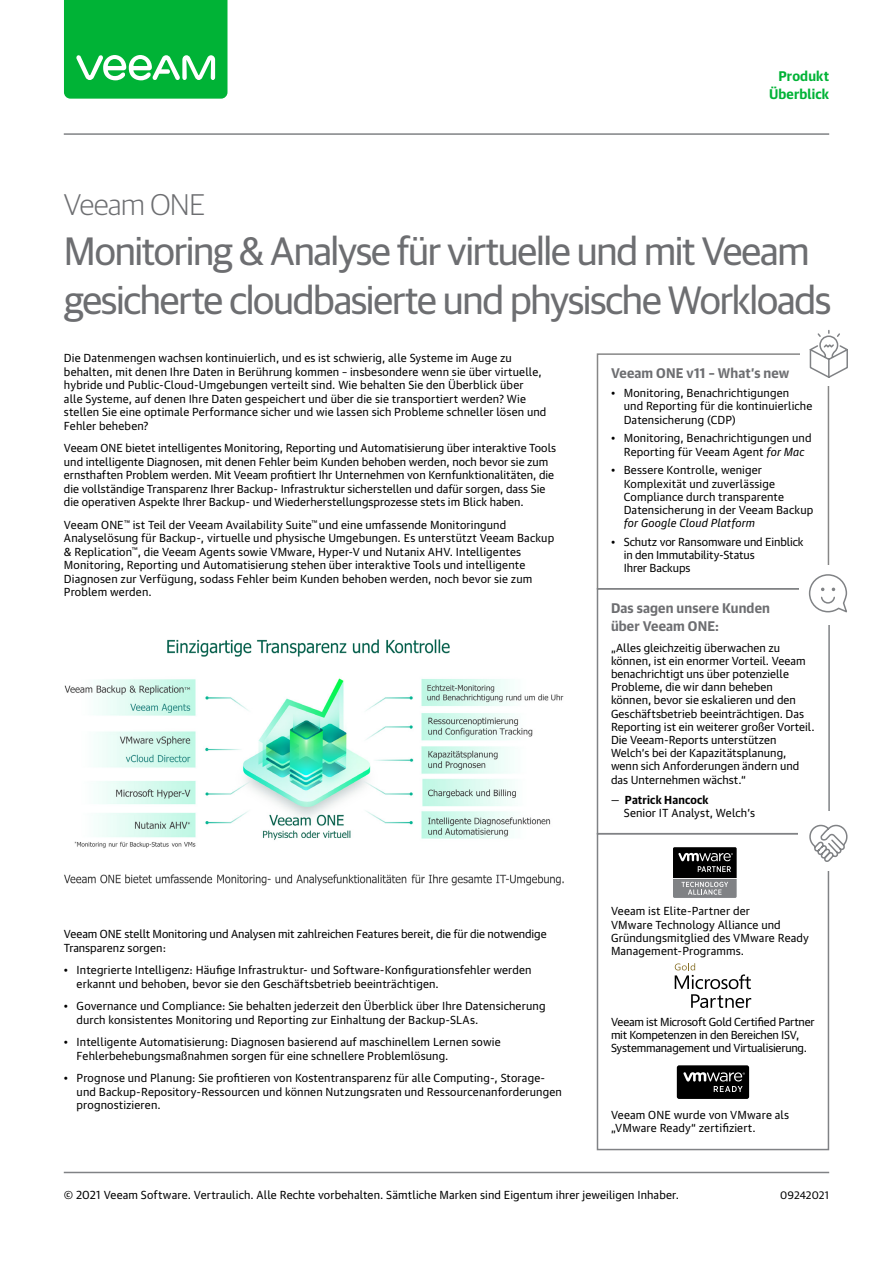
<style>
.page{position:relative;width:893px;height:1263px;background:#fff}
.page>*{position:absolute;margin:0;border:0;box-sizing:border-box;transform-origin:0 0}
.Title_32{font:39.75px/49.5px "Guardian Sans Cy";letter-spacing:-.03em;color:#6d6e71}
.Title_light_20__only{font:300 30px "Guardian Sans Cy";letter-spacing:-.015em;color:#6d6e71}
.Subtitle_9{font:700 13.5px/18px "Guardian Text Sans Cy";letter-spacing:.01em;color:#6d6e71}
.t1{font:700 13.5px/18px "Guardian Text Sans Cy";letter-spacing:.01em;color:#00b336;text-align:right}
.body_text_9__max_5_c{font:11.25px/13.5px "Guardian Text Sans Cy";letter-spacing:.01em;color:#000}
.body_text_7_5__max_4{font:11.25px/13.2px "Guardian Text Sans Cy";color:#000}
.body_text_9__max_5_c-2{font:11.25px/13.2px "Guardian Text Sans Cy";letter-spacing:-.01em;color:#000}
.t2{font:10.5px "Guardian Text Sans Cy";color:#000}
.s1{font-family:"Guardian Text Sans Cy Regular Itali"}
.s2{font-weight:700}
</style>
<div class="page">
<hr style="left:64px;top:1172px;width:765px;height:1px;background:#808285">
<hr style="left:64px;top:133px;width:765px;height:2px;background:#808285">
<svg style="left:64px;top:0;width:163px;height:99px;background:#19ba49"></svg>
<div style="left:597px;top:353px;width:232px;height:236px;border:2px solid #878787"></div>
<div style="left:800px;top:326px;width:60px;height:60px;background:#fff"></div>
<svg style="left:809px;top:330px;width:39px;height:48px"></svg>
<div style="left:597px;top:588px;width:233px;height:246px;border:2px solid #808285"></div>
<div style="left:799px;top:566px;width:60px;height:59px;background:#fff"></div>
<svg style="left:808px;top:574px;width:40px;height:39px"></svg>
<svg style="left:673px;top:847px;width:64px;height:51px;background:#525354"></svg>
<svg style="left:675px;top:963px;width:76px;height:45px"></svg>
<div style="left:677px;top:1065px;width:72px;height:34px;background:#000;border-radius:2px"></div>
<svg style="left:683px;top:1072px;width:62px;height:20px"></svg>
<div style="left:597px;top:833px;width:232px;height:317px;border:2px solid #808285"></div>
<div style="left:799px;top:811px;width:59px;height:60px;background:#fff"></div>
<svg style="left:809px;top:824px;width:39px;height:38px"></svg>
<img style="left:64px;top:874px;width:500px;height:12px">
<img style="left:64px;top:678px;width:500px;height:171px">
<img style="left:167px;top:639px;width:283px;height:18px">
<p class="t1" style="left:769px;top:65px;width:62px">Produkt<br>Überblick</p>
<p class="Title_light_20__only" style="left:64px;top:184px;width:143px">Veeam ONE</p>
<p class="Title_32" style="left:64px;top:223px;width:769px">Monitoring &amp; Analyse für virtuelle und mit Veeam gesicherte cloudbasierte und physische Workloads</p>
<p class="body_text_9__max_5_c" style="left:64px;top:350px;width:484px">Die Datenmengen wachsen kontinuierlich, und es ist schwierig, alle Systeme im Auge zu behalten, mit denen Ihre Daten in Berührung kommen – insbesondere wenn sie über virtuelle, hybride und Public-Cloud-Umgebungen verteilt sind. Wie behalten Sie den Überblick über<br>alle Systeme, auf denen Ihre Daten gespeichert und über die sie transportiert werden? Wie stellen Sie eine optimale Performance sicher und wie lassen sich Probleme schneller lösen und Fehler beheben?</p>
<p class="body_text_9__max_5_c" style="left:64px;top:440px;width:494px">Veeam ONE bietet intelligentes Monitoring, Reporting und Automatisierung über interaktive Tools und intelligente Diagnosen, mit denen Fehler beim Kunden behoben werden, noch bevor sie zum ernsthaften Problem werden. Mit Veeam profitiert Ihr Unternehmen von Kernfunktionalitäten, die die vollständige Transparenz Ihrer Backup- Infrastruktur sicherstellen und dafür sorgen, dass Sie die operativen Aspekte Ihrer Backup- und Wiederherstellungsprozesse stets im Blick haben.</p>
<p class="body_text_9__max_5_c" style="left:64px;top:517px;width:492px">Veeam ONE<sup>™</sup> ist Teil der Veeam Availability Suite<sup>™</sup> und eine umfassende Monitoringund Analyselösung für Backup-, virtuelle und physische Umgebungen. Es unterstützt Veeam Backup &amp; Replication<sup>™</sup>, die Veeam Agents sowie VMware, Hyper-V und Nutanix AHV. Intelligentes Monitoring, Reporting und Automatisierung stehen über interaktive Tools und intelligente Diagnosen zur Verfügung, sodass Fehler beim Kunden behoben werden, noch bevor sie zum Problem werden.</p>
<p class="Subtitle_9" style="left:611px;top:363px;width:180px">Veeam ONE v11 – What’s new</p>
<p class="body_text_9__max_5_c" style="left:624px;top:385px;width:190px;text-indent:-13px">• Monitoring, Benachrichtigungen<br>und Reporting für die kontinuierliche<br>Datensicherung (CDP)</p>
<p class="body_text_9__max_5_c" style="left:611px;top:431px;width:202px;text-align:center">• Monitoring, Benachrichtigungen und<br>Reporting für Veeam Agent <span class="s1">for Mac</span></p>
<p class="body_text_9__max_5_c" style="left:624px;top:462px;width:191px;text-indent:-13px">• Bessere Kontrolle, weniger<br>Komplexität und zuverlässige<br>Compliance durch transparente<br>Datensicherung in der Veeam Backup <span class="s1">for Google Cloud Platform</span></p>
<p class="body_text_9__max_5_c-2" style="left:624px;top:534px;width:181px;text-indent:-13px">• Schutz vor Ransomware und Einblick in den Immutability-Status<br>Ihrer Backups</p>
<p class="Subtitle_9" style="left:611px;top:597px;width:161px">Das sagen unsere Kunden über Veeam ONE:</p>
<p class="body_text_7_5__max_4" style="left:611px;top:640px;width:205px">„Alles gleichzeitig überwachen zu können, ist ein enormer Vorteil. Veeam benachrichtigt uns über potenzielle Probleme, die wir dann beheben können, bevor sie eskalieren und den Geschäftsbetrieb beeinträchtigen. Das Reporting ist ein weiterer großer Vorteil.<br>Die Veeam-Reports unterstützen Welch’s bei der Kapazitätsplanung, wenn sich Anforderungen ändern und das Unternehmen wächst.“</p>
<p class="body_text_7_5__max_4" style="left:624px;top:792px;width:133px;text-indent:-13px">— <span class="s2">Patrick Hancock<br></span>Senior IT Analyst, Welch’s</p>
<p class="body_text_9__max_5_c-2" style="left:64px;top:926px;width:484px">Veeam ONE stellt Monitoring und Analysen mit zahlreichen Features bereit, die für die notwendige<br>Transparenz sorgen:</p>
<p class="body_text_9__max_5_c" style="left:77px;top:962px;width:456px;text-indent:-13px">• Integrierte Intelligenz: Häufige Infrastruktur- und Software-Konfigurationsfehler werden erkannt und behoben, bevor sie den Geschäftsbetrieb beeinträchtigen.</p>
<p class="body_text_9__max_5_c" style="left:77px;top:998px;width:470px;text-indent:-13px">• Governance und Compliance: Sie behalten jederzeit den Überblick über Ihre Datensicherung durch konsistentes Monitoring und Reporting zur Einhaltung der Backup-SLAs.</p>
<p class="body_text_9__max_5_c" style="left:77px;top:1034px;width:426px;text-indent:-13px">• Intelligente Automatisierung: Diagnosen basierend auf maschinellem Lernen sowie<br>Fehlerbehebungsmaßnahmen sorgen für eine schnellere Problemlösung.</p>
<p class="body_text_9__max_5_c" style="left:77px;top:1070px;width:487px;text-indent:-13px">• Prognose und Planung: Sie profitieren von Kostentransparenz für alle Computing-, Storage&shy;und Backup-Repository-Ressourcen und können Nutzungsraten und Ressourcenanforderungen prognostizieren.</p>
<p class="body_text_7_5__max_4" style="left:611px;top:904px;width:199px">Veeam ist Elite-Partner der<br>VMware Technology Alliance und<br>Gründungsmitglied des VMware Ready<br>Management-Programms.</p>
<p class="body_text_7_5__max_4" style="left:611px;top:1014px;width:205px">Veeam ist Microsoft Gold Certified Partner mit Kompetenzen in den Bereichen ISV,<br>Systemmanagement und Virtualisierung.</p>
<p class="body_text_9__max_5_c" style="left:611px;top:1107px;width:180px">Veeam ONE wurde von VMware als „VMware Ready“ zertifiziert.</p>
<p class="body_text_9__max_5_c" style="left:64px;top:1187px;width:617px">© 2021 Veeam Software. Vertraulich. Alle Rechte vorbehalten. Sämtliche Marken sind Eigentum ihrer jeweiligen Inhaber.</p>
<p class="t2" style="left:780px;top:1187px;width:50px">09242021</p>
</div>
